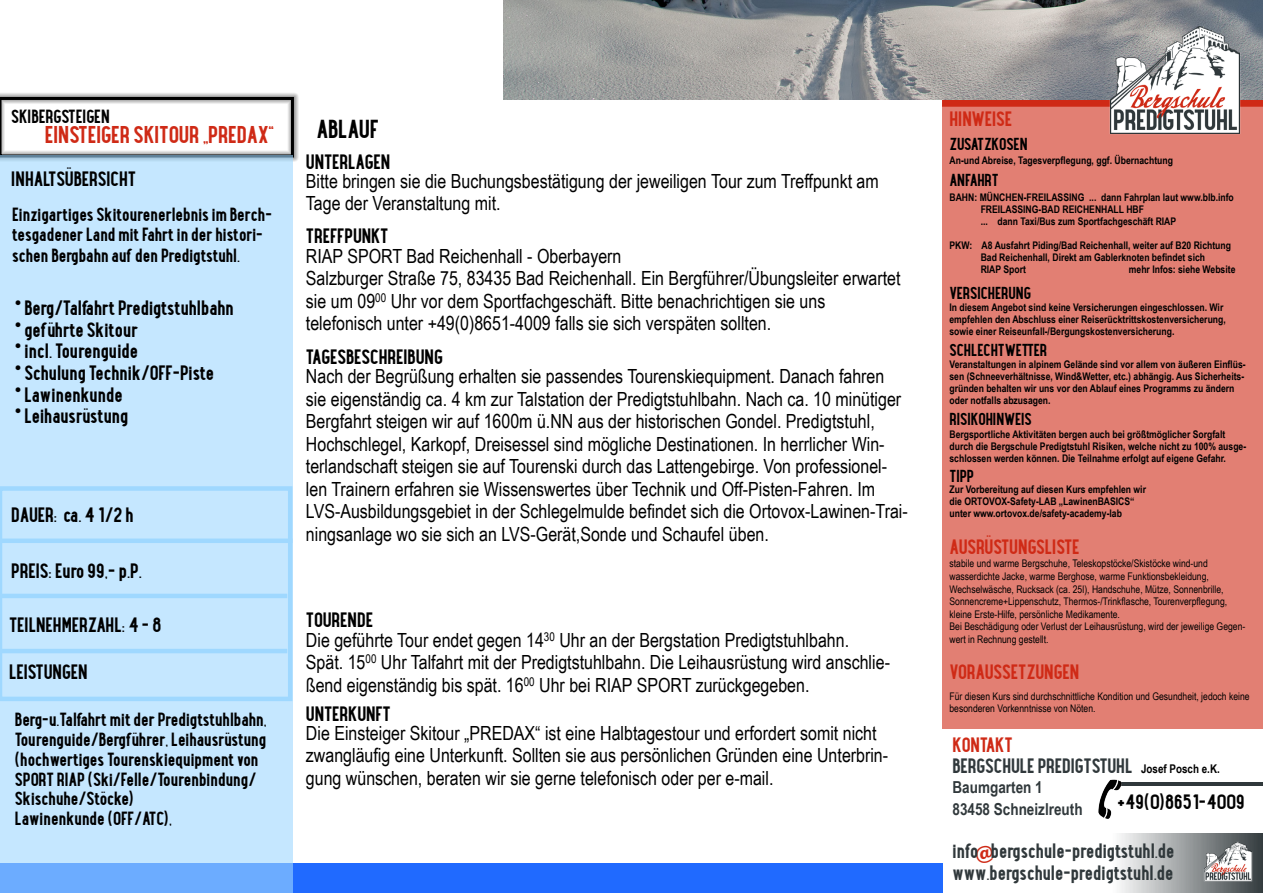
<style>
.page{position:relative;width:1263px;height:893px;background:#fff}
.page>*{position:absolute;margin:0;border:0;box-sizing:border-box;transform-origin:0 0}
.t1{font:700 22.5px "Maxwell Sans";color:#000}
.t2{font:700 21px "Maxwell Sans";color:#cf2a16}
.t3{font:19.5px/22.5px "Arial Narrow";color:#000}
.t4{font:700 18px "Maxwell Sans";color:#000}
.t5{font:700 18px/21.6px "Maxwell Sans";color:#30383b}
.t6{font:700 18px "Maxwell Sans";color:#cf2a16}
.t7{font:700 16.5px/19.8px "Maxwell Sans";color:#000}
.t8{font:700 16.5px/21.6px "Arial Narrow";color:#30383b}
.t9{font:700 15px "Maxwell Sans";color:#000}
.t10{font:700 10.5px/12px "Arial Narrow";color:#000}
.t11{font:10.5px/12.6px "Arial Narrow";color:#000}
.s1{font-family:"Arial Narrow";font-size:12px;color:#000}
</style>
<div class="page">
<div style="left:0;top:92px;width:298px;height:70px;background:#000;opacity:.75"></div>
<svg style="left:0;top:97px;width:294px;height:61px"></svg>
<div style="left:942px;top:103px;width:321px;height:625px;background:#e27f73"></div>
<div style="left:942px;top:99px;width:321px;height:8px;background:#cf2a16"></div>
<div style="left:0;top:863px;width:942px;height:30px;background:#206aff"></div>
<img style="left:504px;top:0;width:759px;height:99px">
<svg style="left:0;top:155px;width:292px;height:738px;background:#bfe3fe"></svg>
<img style="left:1102px;top:13px;width:146px;height:121px">
<svg style="left:942px;top:833px;width:321px;height:60px"></svg>
<img style="left:1201px;top:837px;width:54px;height:49px">
<hr style="left:1120px;top:782px;width:143px;height:3px;background:#30383b">
<img style="left:1098px;top:779px;width:34px;height:39px">
<svg style="left:969px;top:839px;width:31px;height:30px"></svg>
<p class="t7" style="left:11px;top:106px;width:100px">SKIBERGSTEIGEN</p>
<p class="t2" style="left:45px;top:120px;width:231px">EINSTEIGER SKITOUR „PREDAX“</p>
<p class="t4" style="left:11px;top:166px;width:126px">INHALTSÜBERSICHT</p>
<p class="t7" style="left:12px;top:204px;width:262px">Einzigartiges Skitourenerlebnis im Berch&shy;tesgadener Land mit Fahrt in der histori-</p>
<p class="t7" style="left:12px;top:246px;width:229px">schen Bergbahn auf den Predigtstuhl.</p>
<p class="t4" style="left:15px;top:295px;width:220px">* Berg/Talfahrt Predigtstuhlbahn</p>
<p class="t4" style="left:15px;top:317px;width:125px">* geführte Skitour</p>
<p class="t4" style="left:15px;top:338px;width:125px">* incl. Tourenguide</p>
<p class="t4" style="left:15px;top:360px;width:201px">* Schulung Technik/OFF-Piste</p>
<p class="t4" style="left:15px;top:382px;width:109px">* Lawinenkunde</p>
<p class="t4" style="left:15px;top:403px;width:115px">* Leihausrüstung</p>
<p class="t4" style="left:11px;top:502px;width:124px">DAUER: ca. 4 1/2 h</p>
<p class="t4" style="left:11px;top:558px;width:132px">PREIS: Euro 99,- p.P.</p>
<p class="t4" style="left:9px;top:612px;width:154px">TEILNEHMERZAHL: 4 - 8</p>
<p class="t4" style="left:9px;top:659px;width:80px">LEISTUNGEN</p>
<p class="t7" style="left:15px;top:709px;width:254px">Berg-u.Talfahrt mit der Predigtstuhlbahn, Tourenguide/Bergführer, Leihausrüstung (hochwertiges Tourenskiequipment von SPORT RIAP (Ski/Felle/Tourenbindung/ Skischuhe/Stöcke)</p>
<p class="t7" style="left:15px;top:808px;width:159px">Lawinenkunde (OFF/ATC),</p>
<p class="t1" style="left:316px;top:113px;width:64px">ABLAUF</p>
<p class="t4" style="left:306px;top:149px;width:86px">UNTERLAGEN</p>
<p class="t3" style="left:306px;top:169px;width:574px">Bitte bringen sie die Buchungsbestätigung der jeweiligen Tour zum Treffpunkt am<br>Tage der Veranstaltung mit.</p>
<p class="t4" style="left:306px;top:223px;width:84px">TREFFPUNKT</p>
<p class="t3" style="left:306px;top:244px;width:317px">RIAP SPORT Bad Reichenhall - Oberbayern</p>
<p class="t3" style="left:306px;top:266px;width:596px">Salzburger Straße 75, 83435 Bad Reichenhall. Ein Bergführer/Übungsleiter erwartet sie um 09<sup>00</sup> Uhr vor dem Sportfachgeschäft. Bitte benachrichtigen sie uns</p>
<p class="t3" style="left:306px;top:311px;width:467px">telefonisch unter +49(0)8651-4009 falls sie sich verspäten sollten.</p>
<p class="t4" style="left:306px;top:344px;width:138px">TAGESBESCHREIBUNG</p>
<p class="t3" style="left:306px;top:364px;width:603px">Nach der Begrüßung erhalten sie passendes Tourenskiequipment. Danach fahren sie eigenständig ca. 4 km zur Talstation der Predigtstuhlbahn. Nach ca. 10 minütiger Bergfahrt steigen wir auf 1600m ü.NN aus der historischen Gondel. Predigtstuhl, Hochschlegel, Karkopf, Dreisessel sind mögliche Destinationen. In herrlicher Win&shy;terlandschaft steigen sie auf Tourenski durch das Lattengebirge. Von professionel&shy;len Trainern erfahren sie Wissenswertes über Technik und Off-Pisten-Fahren. Im LVS-Ausbildungsgebiet in der Schlegelmulde befindet sich die Ortovox-Lawinen-Trai&shy;ningsanlage wo sie sich an LVS-Gerät,Sonde und Schaufel üben.</p>
<p class="t4" style="left:306px;top:607px;width:69px">TOURENDE</p>
<p class="t3" style="left:306px;top:628px;width:545px">Die geführte Tour endet gegen 14<sup>30</sup> Uhr an der Bergstation Predigtstuhlbahn.</p>
<p class="t3" style="left:306px;top:650px;width:585px">Spät. 15<sup>00</sup> Uhr Talfahrt mit der Predigtstuhlbahn. Die Leihausrüstung wird anschlie&shy;ßend eigenständig bis spät. 16<sup>00</sup> Uhr bei RIAP SPORT zurückgegeben.</p>
<p class="t4" style="left:306px;top:701px;width:86px">UNTERKUNFT</p>
<p class="t3" style="left:306px;top:721px;width:584px">Die Einsteiger Skitour „PREDAX“ ist eine Halbtagestour und erfordert somit nicht zwangläufig eine Unterkunft. Sollten sie aus persönlichen Gründen eine Unterbrin&shy;gung wünschen, beraten wir sie gerne telefonisch oder per e-mail.</p>
<p class="t6" style="left:949px;top:106px;width:64px">HINWEISE</p>
<p class="t9" style="left:949px;top:134px;width:80px">ZUSATZKOSEN</p>
<p class="t9" style="left:949px;top:170px;width:51px">ANFAHRT</p>
<p class="t10" style="left:949px;top:153px;width:225px">An-und Abreise, Tagesverpflegung, ggf. Übernachtung</p>
<p class="t10" style="left:949px;top:190px;width:286px">BAHN: MÜNCHEN-FREILASSING ... dann Fahrplan laut www.blb.info</p>
<p class="t10" style="left:981px;top:202px;width:165px">FREILASSING-BAD REICHENHALL HBF</p>
<p class="t10" style="left:981px;top:214px;width:197px">... dann Taxi/Bus zum Sportfachgeschäft RIAP</p>
<p class="t10" style="left:949px;top:238px;width:283px">PKW: A8 Ausfahrt Piding/Bad Reichenhall, weiter auf B20 Richtung</p>
<p class="t10" style="left:981px;top:250px;width:226px">Bad Reichenhall, Direkt am Gablerknoten befindet sich</p>
<p class="t10" style="left:981px;top:262px;width:47px">RIAP Sport</p>
<p class="t10" style="left:1129px;top:262px;width:108px">mehr Infos: siehe Website</p>
<p class="t10" style="left:949px;top:300px;width:278px">In diesem Angebot sind keine Versicherungen eingeschlossen. Wir empfehlen den Abschluss einer Reiserücktrittskostenversicherung, sowie einer Reiseunfall-/Bergungskostenversicherung.</p>
<p class="t10" style="left:949px;top:358px;width:298px">Veranstaltungen in alpinem Gelände sind vor allem von äußeren Einflüs&shy;sen (Schneeverhältnisse, Wind&amp;Wetter, etc.) abhängig. Aus Sicherheits&shy;gründen behalten wir uns vor den Ablauf eines Programms zu ändern oder notfalls abzusagen.</p>
<p class="t10" style="left:949px;top:427px;width:298px">Bergsportliche Aktivitäten bergen auch bei größtmöglicher Sorgfalt durch die Bergschule Predigtstuhl Risiken, welche nicht zu 100% ausge&shy;schlossen werden können. Die Teilnahme erfolgt auf eigene Gefahr.</p>
<p class="t10" style="left:949px;top:483px;width:198px">Zur Vorbereitung auf diesen Kurs empfehlen wir</p>
<p class="t10" style="left:949px;top:495px;width:186px">die ORTOVOX-Safety-LAB „LawinenBASICS“</p>
<p class="t10" style="left:949px;top:507px;width:174px">unter www.ortovox.de/safety-academy-lab</p>
<p class="t9" style="left:949px;top:282px;width:83px">VERSICHERUNG</p>
<p class="t9" style="left:949px;top:339px;width:99px">SCHLECHTWETTER</p>
<p class="t9" style="left:949px;top:408px;width:84px">RISIKOHINWEIS</p>
<p class="t9" style="left:949px;top:465px;width:26px">TIPP</p>
<p class="t6" style="left:949px;top:534px;width:132px">AUSRÜSTUNGSLISTE</p>
<p class="t11" style="left:949px;top:557px;width:279px">stabile und warme Bergschuhe, Teleskopstöcke/Skistöcke wind-und wasserdichte Jacke, warme Berghose, warme Funktionsbekleidung, Wechselwäsche, Rucksack (ca. 25l), Handschuhe, Mütze, Sonnenbrille, Sonnencreme+Lippenschutz, Thermos-/Trinkflasche, Tourenverpflegung, kleine Erste-Hilfe, persönliche Medikamente.</p>
<p class="t11" style="left:949px;top:620px;width:297px">Bei Beschädigung oder Verlust der Leihausrüstung, wird der jeweilige Gegen&shy;wert in Rechnung gestellt.</p>
<p class="t6" style="left:949px;top:659px;width:131px">VORAUSSETZUNGEN</p>
<p class="t11" style="left:949px;top:689px;width:302px">Für diesen Kurs sind durchschnittliche Kondition und Gesundheit, jedoch keine besonderen Vorkenntnisse von Nöten.</p>
<p class="t6" style="left:952px;top:732px;width:62px">KONTAKT</p>
<p class="t5" style="left:952px;top:755px;width:269px">BERGSCHULE PREDIGTSTUHL <span class="s1">Josef Posch e.K.</span></p>
<p class="t8" style="left:952px;top:776px;width:132px">Baumgarten 1<br>83458 Schneizlreuth</p>
<p class="t5" style="left:952px;top:840px;width:224px">info bergschule-predigtstuhl.de www.bergschule-predigtstuhl.de</p>
<p class="t4" style="left:1117px;top:789px;width:129px">+49(0)8651-4009</p>
</div>
